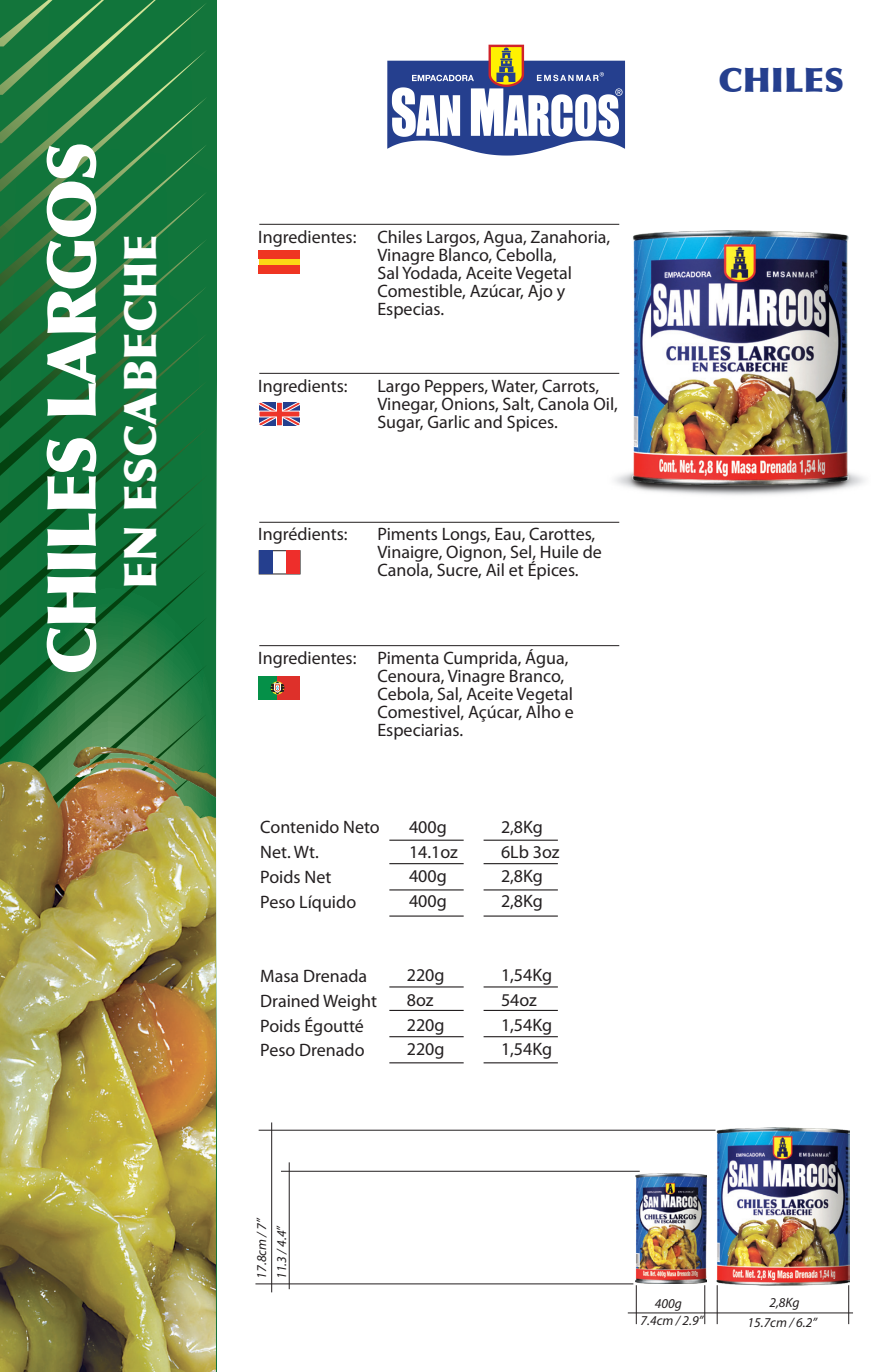
<style>
.page{position:relative;width:893px;height:1372px;background:#fff}
.page>*{position:absolute;margin:0;border:0;box-sizing:border-box;transform-origin:0 0}
.Pleca_Titulos_Gde{font:900 67.95px "Optima";letter-spacing:-.04em;color:#fff}
.Pleca_Titulos_Chico{font:900 45.23px "Optima";color:#fff}
.t1{font:900 33.75px "Optima";color:#253f8e}
.Ingredientes__conten{font:18px/18px "Myriad Pro";color:#231f20}
.Medidas_latas{font:italic 13.5px "Myriad Pro";color:#231f20}
</style>
<div class="page">
<img style="left:614px;top:472px;width:251px;height:23px">
<svg style="left:387px;top:45px;width:238px;height:110px"></svg>
<div style="left:259px;top:251px;width:41px;height:23px;background:#fcd815"></div>
<div style="left:259px;top:251px;width:41px;height:8px;background:#ef3522"></div>
<div style="left:259px;top:266px;width:41px;height:8px;background:#ef3522"></div>
<svg style="left:259px;top:402px;width:41px;height:24px"></svg>
<div style="left:259px;top:550px;width:41px;height:24px;border:1px solid #231f20"></div>
<div style="left:259px;top:550px;width:13px;height:23px;background:#253f8e"></div>
<div style="left:286px;top:550px;width:14px;height:23px;background:#ee2e2b"></div>
<div style="left:259px;top:676px;width:41px;height:23px;background:#de302a"></div>
<div style="left:259px;top:676px;width:18px;height:23px;background:#059048"></div>
<svg style="left:271px;top:681px;width:13px;height:13px"></svg>
<div style="left:207px;top:0;width:10px;height:1371px;background:#11753b"></div>
<svg style="left:0;top:0;width:207px;height:746px;background:#1a753c"></svg>
<hr style="left:259px;top:224px;width:360px;height:1px;background:#231f20">
<hr style="left:259px;top:373px;width:360px;height:1px;background:#231f20">
<hr style="left:259px;top:522px;width:360px;height:1px;background:#231f20">
<hr style="left:259px;top:645px;width:360px;height:1px;background:#231f20">
<img style="left:632px;top:230px;width:216px;height:255px">
<img style="left:716px;top:1127px;width:133px;height:158px">
<img style="left:636px;top:1173px;width:71px;height:110px">
<hr style="left:484px;top:839px;width:74px;height:1px;background:#231f20">
<hr style="left:484px;top:863px;width:74px;height:1px;background:#231f20">
<hr style="left:484px;top:889px;width:74px;height:1px;background:#231f20">
<hr style="left:484px;top:915px;width:74px;height:1px;background:#231f20">
<hr style="left:484px;top:986px;width:74px;height:1px;background:#231f20">
<hr style="left:484px;top:1009px;width:74px;height:1px;background:#231f20">
<hr style="left:484px;top:1036px;width:74px;height:1px;background:#231f20">
<hr style="left:484px;top:1062px;width:74px;height:1px;background:#231f20">
<hr style="left:389px;top:839px;width:75px;height:1px;background:#231f20">
<hr style="left:389px;top:863px;width:75px;height:1px;background:#231f20">
<hr style="left:389px;top:889px;width:75px;height:1px;background:#231f20">
<hr style="left:389px;top:915px;width:75px;height:1px;background:#231f20">
<hr style="left:389px;top:986px;width:75px;height:1px;background:#231f20">
<hr style="left:389px;top:1009px;width:75px;height:1px;background:#231f20">
<hr style="left:389px;top:1036px;width:75px;height:1px;background:#231f20">
<hr style="left:389px;top:1062px;width:75px;height:1px;background:#231f20">
<img style="left:0;top:746px;width:216px;height:625px">
<hr style="left:281px;top:1170px;width:359px;height:1px;background:#231f20">
<hr style="left:259px;top:1129px;width:456px;height:1px;background:#231f20">
<hr style="left:255px;top:1283px;width:378px;height:1px;background:#231f20">
<hr style="left:628px;top:1312px;width:225px;height:1px;background:#231f20">
<hr style="left:289px;top:1162px;width:1px;height:127px;background:#231f20">
<hr style="left:271px;top:1122px;width:1px;height:170px;background:#231f20">
<hr style="left:636px;top:1285px;width:1px;height:38px;background:#231f20">
<hr style="left:704px;top:1285px;width:1px;height:38px;background:#231f20">
<hr style="left:717px;top:1285px;width:1px;height:38px;background:#231f20">
<hr style="left:848px;top:1285px;width:1px;height:38px;background:#231f20">
<p class="Pleca_Titulos_Gde" style="left:31px;top:674px;width:534px;rotate:-90deg">CHILES LARGOS</p>
<p class="Pleca_Titulos_Chico" style="left:113px;top:589px;width:356px;rotate:-90deg">EN ESCABECHE</p>
<p class="Ingredientes__conten" style="left:258px;top:228px;width:100px">Ingredientes:</p>
<p class="Ingredientes__conten" style="left:377px;top:228px;width:234px">Chiles Largos, Agua, Zanahoria,<br>Vinagre Blanco, Cebolla,<br>Sal Yodada, Aceite Vegetal<br>Comestible, Azúcar, Ajo y<br>Especias.</p>
<p class="Ingredientes__conten" style="left:258px;top:376px;width:91px">Ingredients:</p>
<p class="Ingredientes__conten" style="left:377px;top:376px;width:242px">Largo Peppers, Water, Carrots,<br>Vinegar, Onions, Salt, Canola Oil,<br>Sugar, Garlic and Spices.</p>
<p class="Ingredientes__conten" style="left:258px;top:525px;width:91px">Ingrédients:</p>
<p class="Ingredientes__conten" style="left:377px;top:525px;width:226px">Piments Longs, Eau, Carottes,<br>Vinaigre, Oignon, Sel, Huile de<br>Canola, Sucre, Ail et Épices.</p>
<p class="Ingredientes__conten" style="left:258px;top:649px;width:100px">Ingredientes:</p>
<p class="Ingredientes__conten" style="left:377px;top:649px;width:198px">Pimenta Cumprida, Água,<br>Cenoura, Vinagre Branco,<br>Cebola, Sal, Aceite Vegetal<br>Comestivel, Açúcar, Alho e<br>Especiarias.</p>
<p class="Ingredientes__conten" style="left:260px;top:814px;width:121px;line-height:24.8px">Contenido Neto<br>Net. Wt.<br>Poids Net<br>Peso Líquido</p>
<p class="Ingredientes__conten" style="left:260px;top:963px;width:118px;line-height:24.8px">Masa Drenada<br>Drained Weight<br>Poids Égoutté<br>Peso Drenado</p>
<p class="Ingredientes__conten" style="left:409px;top:817px;width:39px">400g</p>
<p class="Ingredientes__conten" style="left:409px;top:842px;width:50px">14.1oz</p>
<p class="Ingredientes__conten" style="left:409px;top:867px;width:39px">400g</p>
<p class="Ingredientes__conten" style="left:409px;top:891px;width:39px">400g</p>
<p class="Ingredientes__conten" style="left:407px;top:965px;width:39px">220g</p>
<p class="Ingredientes__conten" style="left:407px;top:990px;width:28px">8oz</p>
<p class="Ingredientes__conten" style="left:407px;top:1015px;width:39px">220g</p>
<p class="Ingredientes__conten" style="left:407px;top:1039px;width:39px">220g</p>
<p class="Ingredientes__conten" style="left:501px;top:817px;width:43px">2,8Kg</p>
<p class="Ingredientes__conten" style="left:501px;top:842px;width:60px">6Lb 3oz</p>
<p class="Ingredientes__conten" style="left:501px;top:867px;width:43px">2,8Kg</p>
<p class="Ingredientes__conten" style="left:501px;top:891px;width:43px">2,8Kg</p>
<p class="Ingredientes__conten" style="left:501px;top:965px;width:53px">1,54Kg</p>
<p class="Ingredientes__conten" style="left:501px;top:990px;width:37px">54oz</p>
<p class="Ingredientes__conten" style="left:501px;top:1015px;width:53px">1,54Kg</p>
<p class="Ingredientes__conten" style="left:501px;top:1039px;width:53px">1,54Kg</p>
<h3 class="t1" style="left:718px;top:59px;width:127px">CHILES</h3>
<p class="Medidas_latas" style="left:253px;top:1278px;width:62px;rotate:-90deg">17.8cm / 7”</p>
<p class="Medidas_latas" style="left:273px;top:1278px;width:55px;rotate:-90deg">11.3 / 4.4”</p>
<p class="Medidas_latas" style="left:655px;top:1295px;width:28px">400g</p>
<p class="Medidas_latas" style="left:769px;top:1293px;width:32px">2,8Kg</p>
<p class="Medidas_latas" style="left:641px;top:1311px;width:64px">7.4cm / 2.9”</p>
<p class="Medidas_latas" style="left:747px;top:1313px;width:71px">15.7cm / 6.2”</p>
</div>
